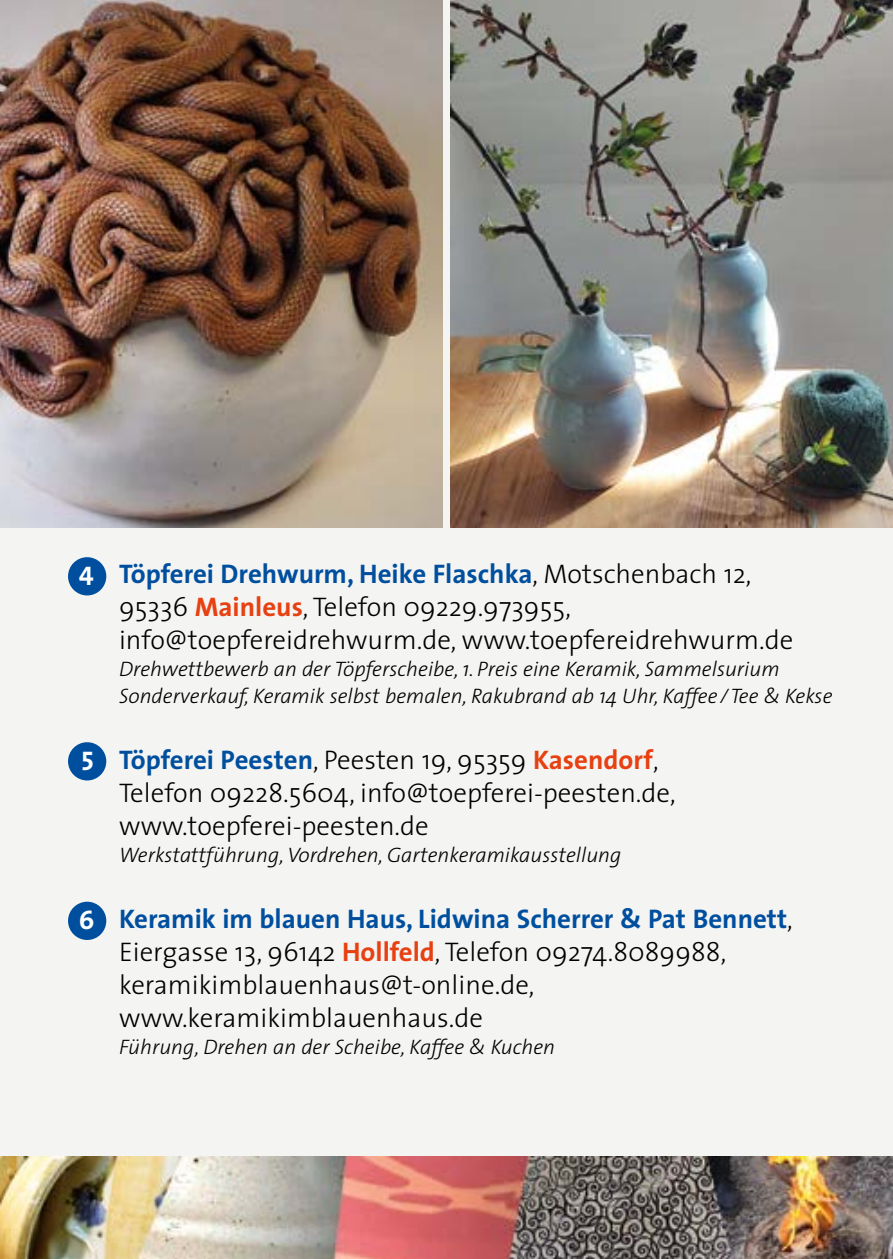
<style>
.page{position:relative;width:893px;height:1259px;background:#fff}
.page>*{position:absolute;margin:0;border:0;box-sizing:border-box;transform-origin:0 0}
.t1{font:300 27px "The Sans";color:#000}
.t2{font:700 27px "The Sans";color:#004f9f}
.t3{font:27px "The Sans Bold Caps";color:#fff}
.t4{font:italic 300 21px "The Sans";color:#000}
.s1{font-weight:300;color:#000}
.s2{font-weight:700;color:#e74011}
.s3{font-weight:700;color:#004f9f}
</style>
<div class="page">
<div style="left:0;top:0;width:893px;height:1157px;background:#f4f4f2"></div>
<img style="left:0;top:1157px;width:893px;height:102px">
<img style="left:451px;top:0;width:442px;height:527px">
<img style="left:0;top:0;width:442px;height:527px">
<div style="left:68px;top:742px;width:38px;height:38px;background:#004f9f;border-radius:50%"></div>
<div style="left:68px;top:901px;width:38px;height:39px;background:#004f9f;border-radius:50%"></div>
<div style="left:68px;top:557px;width:38px;height:38px;background:#004f9f;border-radius:50%"></div>
<p class="t3" style="left:79px;top:553px;width:16px">4</p>
<p class="t2" style="left:119px;top:551px;width:634px">Töpferei Drehwurm, Heike Flaschka<span class="s1">, Motschenbach 12,</span></p>
<p class="t1" style="left:119px;top:584px;width:454px">95336 <span class="s2">Mainleus</span>, Telefon 09229.973955,</p>
<p class="t1" style="left:119px;top:617px;width:676px">info@toepfereidrehwurm.de, www.toepfereidrehwurm.de</p>
<p class="t4" style="left:119px;top:651px;width:662px">Drehwettbewerb an der Töpferscheibe, 1. Preis eine Keramik, Sammelsurium</p>
<p class="t4" style="left:119px;top:678px;width:715px">Sonderverkauf, Keramik selbst bemalen, Rakubrand ab 14 Uhr, Kaffee/Tee &amp; Kekse</p>
<p class="t3" style="left:81px;top:738px;width:14px">5</p>
<p class="t1" style="left:119px;top:737px;width:541px"><span class="s3">Töpferei Peesten</span>, Peesten 19, 95359 <span class="s2">Kasendorf</span>,</p>
<p class="t1" style="left:119px;top:770px;width:558px">Telefon 09228.5604, info@toepferei-peesten.de,</p>
<p class="t1" style="left:119px;top:803px;width:311px">www.toepferei-peesten.de</p>
<p class="t4" style="left:119px;top:837px;width:504px">Werkstattführung, Vordrehen, Gartenkeramikausstellung</p>
<p class="t3" style="left:79px;top:897px;width:17px">6</p>
<p class="t2" style="left:119px;top:896px;width:675px">Keramik im blauen Haus, Lidwina Scherrer &amp; Pat Bennett<span class="s1">,</span></p>
<p class="t1" style="left:119px;top:929px;width:609px">Eiergasse 13, 96142 <span class="s2">Hollfeld</span>, Telefon 09274.8089988,</p>
<p class="t1" style="left:119px;top:962px;width:417px">keramikimblauenhaus@t-online.de,</p>
<p class="t1" style="left:119px;top:995px;width:365px">www.keramikimblauenhaus.de</p>
<p class="t4" style="left:119px;top:1029px;width:438px">Führung, Drehen an der Scheibe, Kaffee &amp; Kuchen</p>
</div>
